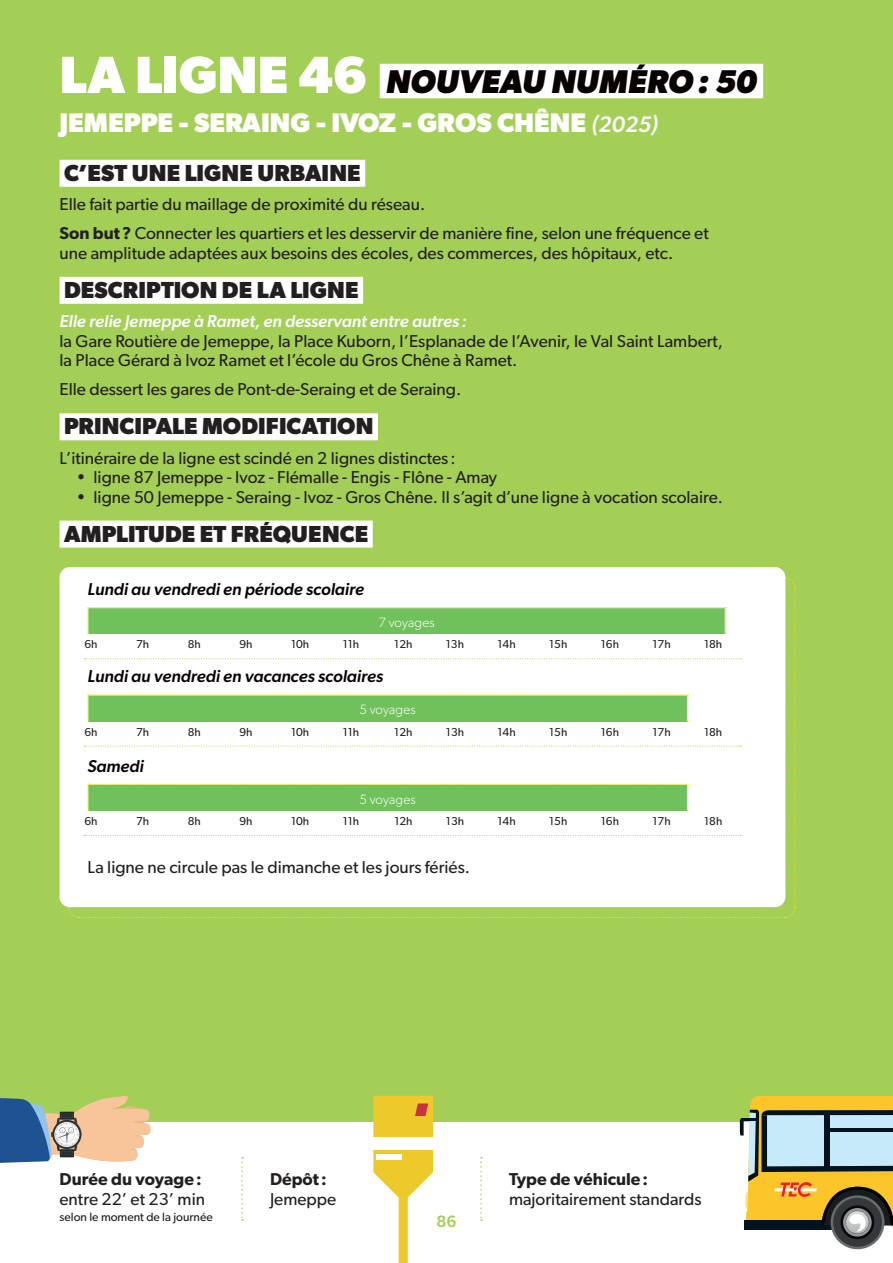
<style>
.page{position:relative;width:893px;height:1263px;background:#fff}
.page>*{position:absolute;margin:0;border:0;box-sizing:border-box;transform-origin:0 0}
.t1{font:700 52.5px "Gibson";color:#fff}
.t2{font:italic 700 33px "Gibson";color:#080302}
.t3{font:700 27px "Gibson";color:#fff}
.t4{font:700 23.25px "Gibson";letter-spacing:.005em;color:#231f20}
.t5{font:17.25px/29.2px "Gibson";color:#231f20}
.t6{font:italic 500 17.25px "Gibson";color:#080302}
.t7{font:italic 500 17.25px "Gibson";color:#fff}
.t8{font:600 17.25px "Gibson";color:#231f20}
.t9{font:500 16.5px "Gibson";color:#a3cf57}
.t10{font:300 13.5px "Gibson";letter-spacing:.01em;color:#fff}
.t11{font:12px "Gibson";color:#231f20}
.t12{font:11.55px "Gibson";color:#231f20}
.s1{font-weight:500;font-style:italic;font-size:22.5px}
.s2{font-weight:600}
</style>
<div class="page">
<div style="left:0;top:0;width:893px;height:1121px;background:#a3cf57"></div>
<div style="left:831px;top:1195px;width:53px;height:54px;background:#696c6d;border-radius:50%"></div>
<div style="left:833px;top:1198px;width:49px;height:49px;background:#34383a;border-radius:50%"></div>
<svg style="left:840px;top:1205px;width:34px;height:34px"></svg>
<div style="left:843px;top:1208px;width:29px;height:28px;background:#969798;border-radius:50%"></div>
<svg style="left:740px;top:1096px;width:153px;height:138px"></svg>
<svg style="left:0;top:1096px;width:152px;height:67px"></svg>
<svg style="left:373px;top:1096px;width:60px;height:167px"></svg>
<div style="left:373px;top:1137px;width:60px;height:12px;background:#fff"></div>
<div style="left:377px;top:1154px;width:25px;height:6px;background:#fff"></div>
<svg style="left:480px;top:1157px;width:2px;height:64px"></svg>
<svg style="left:241px;top:1157px;width:2px;height:64px"></svg>
<div style="left:60px;top:160px;width:305px;height:27px;background:#fff"></div>
<div style="left:60px;top:277px;width:303px;height:27px;background:#fff"></div>
<div style="left:60px;top:413px;width:318px;height:27px;background:#fff"></div>
<div style="left:60px;top:521px;width:313px;height:27px;background:#fff"></div>
<div style="left:60px;top:567px;width:725px;height:340px;background:#fff;border-radius:10px"></div>
<svg style="left:68px;top:577px;width:728px;height:341px"></svg>
<div style="left:380px;top:64px;width:383px;height:34px;background:#fff"></div>
<h1 class="t1" style="left:60px;top:44px;width:309px">LA LIGNE 46</h1>
<h3 class="t3" style="left:60px;top:107px;width:600px">JEMEPPE - SERAING - IVOZ - GROS CHÊNE <span class="s1">(2025)</span></h3>
<h2 class="t2" style="left:386px;top:62px;width:372px">NOUVEAU NUMÉRO: 50</h2>
<h3 class="t4" style="left:64px;top:159px;width:298px">C’EST UNE LIGNE URBAINE</h3>
<p class="t5" style="left:60px;top:189px;width:651px">Elle fait partie du maillage de proximité du réseau.<br><span class="s2">Son but?</span> Connecter les quartiers et les desservir de manière fine, selon une fréquence et</p>
<p class="t5" style="left:60px;top:238px;width:615px">une amplitude adaptées aux besoins des écoles, des commerces, des hôpitaux, etc.</p>
<h3 class="t4" style="left:64px;top:276px;width:296px">DESCRIPTION DE LA LIGNE</h3>
<p class="t7" style="left:60px;top:311px;width:409px">Elle relie Jemeppe à Ramet, en desservant entre autres :</p>
<p class="t5" style="left:60px;top:331px;width:665px;line-height:19.5px">la Gare Routière de Jemeppe, la Place Kuborn, l’Esplanade de l’Avenir, le Val Saint Lambert, la Place Gérard à Ivoz Ramet et l’école du Gros Chêne à Ramet.</p>
<p class="t5" style="left:60px;top:374px;width:403px">Elle dessert les gares de Pont-de-Seraing et de Seraing.</p>
<h3 class="t4" style="left:64px;top:412px;width:311px">PRINCIPALE MODIFICATION</h3>
<p class="t5" style="left:60px;top:443px;width:398px">L’itinéraire de la ligne est scindé en 2 lignes distinctes :</p>
<p class="t5" style="left:77px;top:462px;width:422px">• ligne 87 Jemeppe - Ivoz - Flémalle - Engis - Flône - Amay</p>
<p class="t5" style="left:77px;top:482px;width:648px">• ligne 50 Jemeppe - Seraing - Ivoz - Gros Chêne. Il s’agit d’une ligne à vocation scolaire.</p>
<h3 class="t4" style="left:64px;top:520px;width:306px">AMPLITUDE ET FRÉQUENCE</h3>
<p class="t6" style="left:88px;top:579px;width:278px">Lundi au vendredi en période scolaire</p>
<p class="t10" style="left:378px;top:614px;width:58px">7 voyages</p>
<p class="t12" style="left:84px;top:637px;width:15px">6h</p>
<p class="t12" style="left:136px;top:637px;width:15px">7h</p>
<p class="t12" style="left:188px;top:637px;width:15px">8h</p>
<p class="t12" style="left:239px;top:637px;width:15px">9h</p>
<p class="t12" style="left:291px;top:637px;width:20px">10h</p>
<p class="t12" style="left:343px;top:637px;width:18px">11h</p>
<p class="t12" style="left:394px;top:637px;width:20px">12h</p>
<p class="t12" style="left:446px;top:637px;width:20px">13h</p>
<p class="t12" style="left:498px;top:637px;width:20px">14h</p>
<p class="t12" style="left:549px;top:637px;width:20px">15h</p>
<p class="t12" style="left:601px;top:637px;width:20px">16h</p>
<p class="t12" style="left:652px;top:637px;width:20px">17h</p>
<p class="t12" style="left:704px;top:637px;width:20px">18h</p>
<p class="t6" style="left:88px;top:666px;width:297px">Lundi au vendredi en vacances scolaires</p>
<p class="t10" style="left:359px;top:701px;width:58px">5 voyages</p>
<p class="t12" style="left:84px;top:725px;width:15px">6h</p>
<p class="t12" style="left:136px;top:725px;width:15px">7h</p>
<p class="t12" style="left:188px;top:725px;width:15px">8h</p>
<p class="t12" style="left:239px;top:725px;width:15px">9h</p>
<p class="t12" style="left:291px;top:725px;width:20px">10h</p>
<p class="t12" style="left:343px;top:725px;width:18px">11h</p>
<p class="t12" style="left:394px;top:725px;width:20px">12h</p>
<p class="t12" style="left:446px;top:725px;width:20px">13h</p>
<p class="t12" style="left:498px;top:725px;width:20px">14h</p>
<p class="t12" style="left:549px;top:725px;width:20px">15h</p>
<p class="t12" style="left:601px;top:725px;width:20px">16h</p>
<p class="t12" style="left:652px;top:725px;width:20px">17h</p>
<p class="t12" style="left:704px;top:725px;width:20px">18h</p>
<p class="t6" style="left:88px;top:755px;width:58px">Samedi</p>
<p class="t10" style="left:359px;top:791px;width:58px">5 voyages</p>
<p class="t12" style="left:84px;top:814px;width:15px">6h</p>
<p class="t12" style="left:136px;top:814px;width:15px">7h</p>
<p class="t12" style="left:188px;top:814px;width:15px">8h</p>
<p class="t12" style="left:239px;top:814px;width:15px">9h</p>
<p class="t12" style="left:291px;top:814px;width:20px">10h</p>
<p class="t12" style="left:343px;top:814px;width:18px">11h</p>
<p class="t12" style="left:394px;top:814px;width:20px">12h</p>
<p class="t12" style="left:446px;top:814px;width:20px">13h</p>
<p class="t12" style="left:498px;top:814px;width:20px">14h</p>
<p class="t12" style="left:549px;top:814px;width:20px">15h</p>
<p class="t12" style="left:601px;top:814px;width:20px">16h</p>
<p class="t12" style="left:652px;top:814px;width:20px">17h</p>
<p class="t12" style="left:704px;top:814px;width:20px">18h</p>
<p class="t5" style="left:88px;top:852px;width:384px">La ligne ne circule pas le dimanche et les jours fériés.</p>
<p class="t8" style="left:60px;top:1169px;width:144px">Durée du voyage:</p>
<p class="t5" style="left:60px;top:1184px;width:147px">entre 22’ et 23’ min</p>
<p class="t11" style="left:60px;top:1210px;width:155px">selon le moment de la journée</p>
<p class="t8" style="left:270px;top:1169px;width:58px">Dépôt:</p>
<p class="t5" style="left:270px;top:1184px;width:68px">Jemeppe</p>
<p class="t9" style="left:436px;top:1212px;width:21px">86</p>
<p class="t8" style="left:509px;top:1169px;width:141px">Type de véhicule:</p>
<p class="t5" style="left:509px;top:1184px;width:194px">majoritairement standards</p>
</div>
